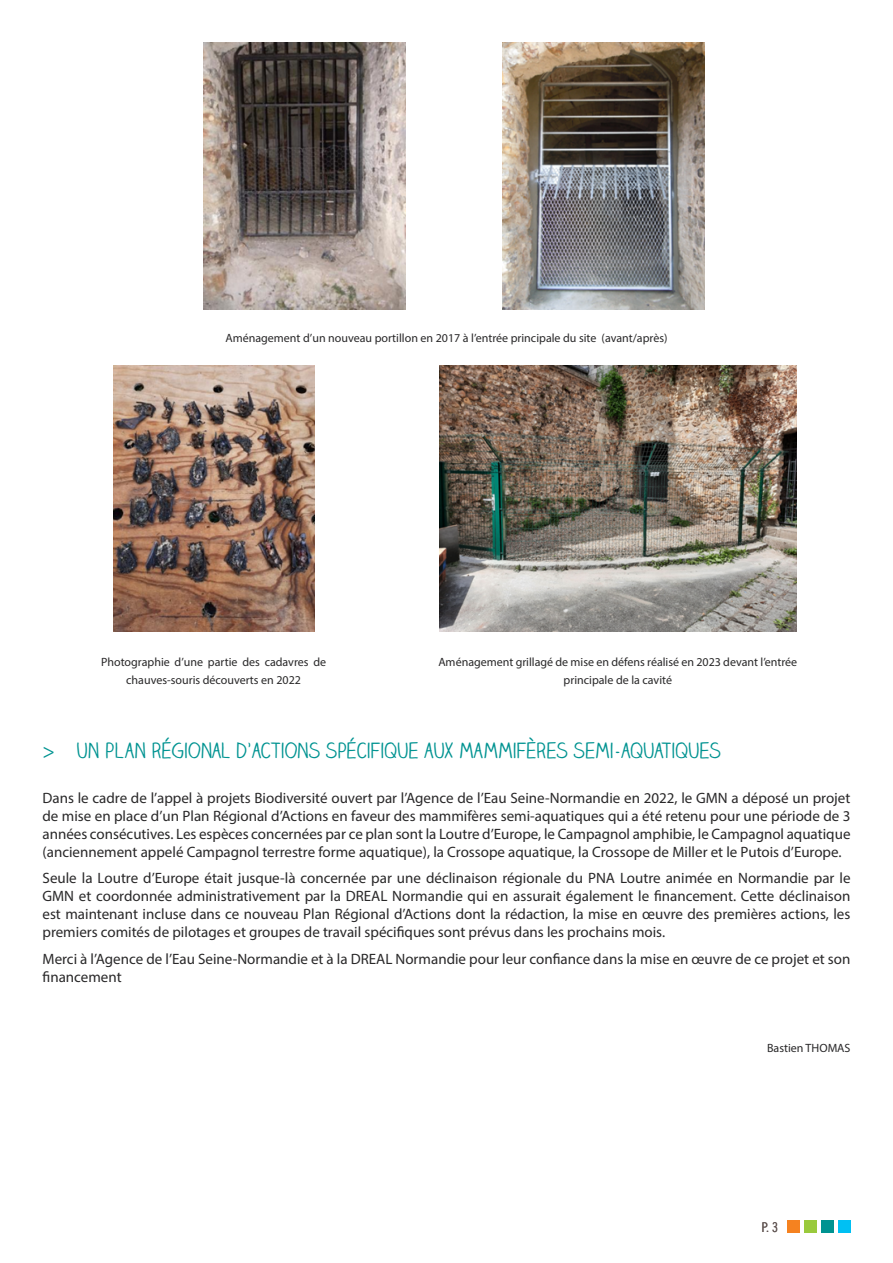
<style>
.page{position:relative;width:893px;height:1263px;background:#fff}
.page>*{position:absolute;margin:0;border:0;box-sizing:border-box;transform-origin:0 0}
.t1{font:21px "Claire Hand";color:#009391}
.t2{font:15px/18px "Myriad Pro";color:#292829;text-align:justify}
.t3{font:13.5px "Trade Gothic LT Cond Eighteen";color:#625654}
.t4{font:12px/18px "Myriad Pro";color:#292829;text-align:center}
.s1{font-family:"Myriad Pro"}
</style>
<div class="page">
<div style="left:787px;top:1220px;width:12px;height:13px;background:#f58220"></div>
<div style="left:804px;top:1220px;width:12px;height:13px;background:#9aca3c"></div>
<div style="left:821px;top:1220px;width:12px;height:13px;background:#009391"></div>
<div style="left:838px;top:1220px;width:12px;height:13px;background:#00c0f3"></div>
<img style="left:204px;top:43px;width:202px;height:266px">
<img style="left:502px;top:43px;width:202px;height:266px">
<img style="left:440px;top:365px;width:356px;height:266px">
<img style="left:114px;top:365px;width:201px;height:266px">
<p class="t4" style="left:225px;top:329px;width:444px">Aménagement d’un nouveau portillon en 2017 à l’entrée principale du site (avant/après)</p>
<p class="t4" style="left:101px;top:653px;width:227px">Photographie d’une partie des cadavres de chauves-souris découverts en 2022</p>
<p class="t4" style="left:438px;top:653px;width:360px">Aménagement grillagé de mise en défens réalisé en 2023 devant l’entrée principale de la cavité</p>
<h1 class="t1" style="left:43px;top:737px;width:680px"><span class="s1">&gt;</span> UN PLAN RÉGIONAL D’ACTIONS SPÉCIFIQUE AUX MAMMIFÈRES SEMI-AQUATIQUES</h1>
<p class="t2" style="left:43px;top:788px;width:809px">Dans le cadre de l’appel à projets Biodiversité ouvert par l’Agence de l’Eau Seine-Normandie en 2022, le GMN a déposé un projet de mise en place d’un Plan Régional d’Actions en faveur des mammifères semi-aquatiques qui a été retenu pour une période de 3 années consécutives. Les espèces concernées par ce plan sont la Loutre d’Europe, le Campagnol amphibie, le Campagnol aquatique (anciennement appelé Campagnol terrestre forme aquatique), la Crossope aquatique, la Crossope de Miller et le Putois d’Europe.</p>
<p class="t2" style="left:43px;top:869px;width:809px">Seule la Loutre d’Europe était jusque-là concernée par une déclinaison régionale du PNA Loutre animée en Normandie par le GMN et coordonnée administrativement par la DREAL Normandie qui en assurait également le financement. Cette déclinaison est maintenant incluse dans ce nouveau Plan Régional d’Actions dont la rédaction, la mise en œuvre des premières actions, les premiers comités de pilotages et groupes de travail spécifiques sont prévus dans les prochains mois.</p>
<p class="t2" style="left:43px;top:949px;width:809px">Merci à l’Agence de l’Eau Seine-Normandie et à la DREAL Normandie pour leur confiance dans la mise en œuvre de ce projet et son financement</p>
<p class="t4" style="left:767px;top:1039px;width:85px">Bastien THOMAS</p>
<p class="t3" style="left:762px;top:1219px;width:18px">P. 3</p>
</div>
